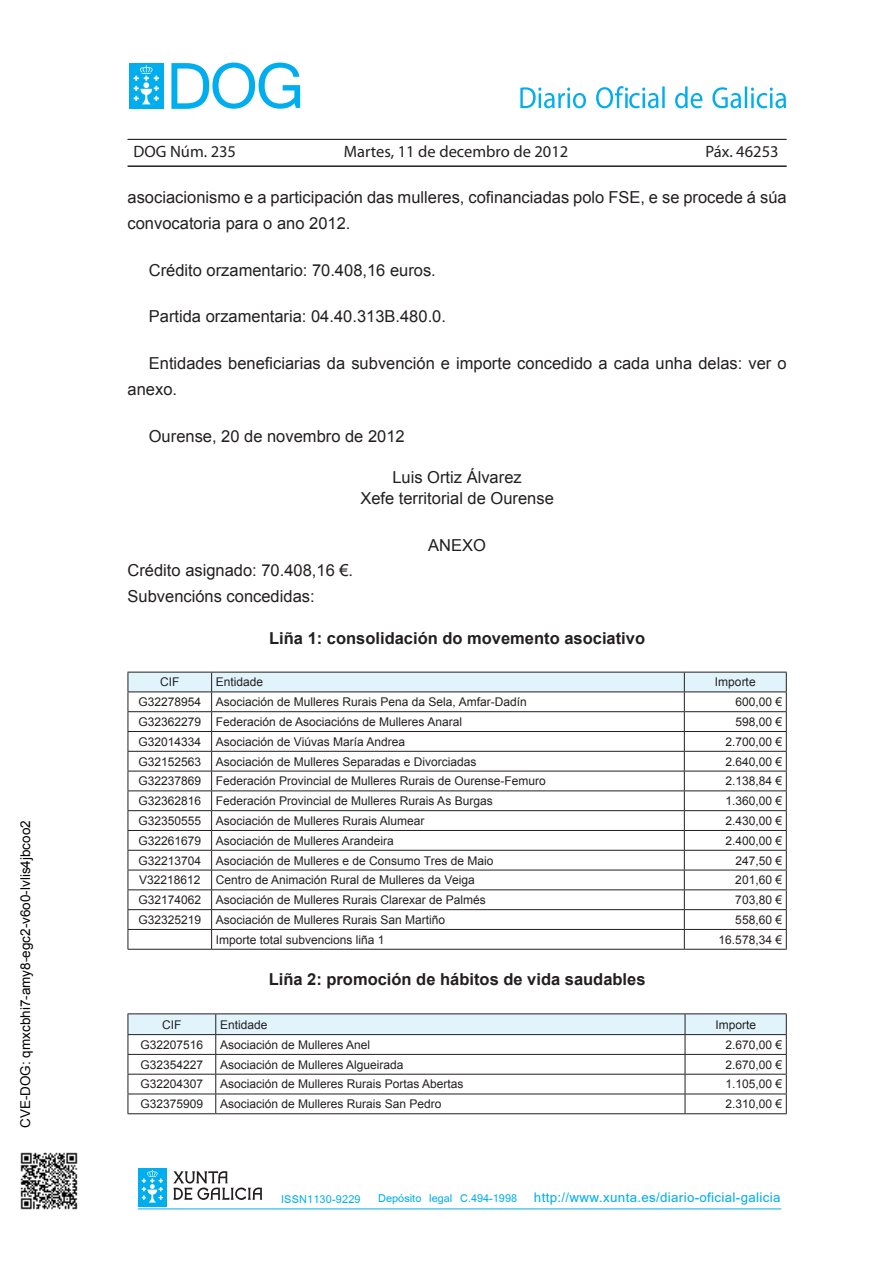
<style>
.page{position:relative;width:893px;height:1263px;background:#fff}
.page>*{position:absolute;margin:0;border:0;box-sizing:border-box;transform-origin:0 0}
.t1{font:21.15px "Kartika";letter-spacing:.015em;color:#00aeef}
.t2{font:16.5px/25.5px "Arial";color:#231f20}
.t3{font:700 16.5px "Arial";color:#231f20}
.t4{font:16.5px "Myriad Pro";color:#231f20}
.t5{font:13.5px "Arial";color:#000}
.t6{font:12px "Arial";color:#231f20}
.s1{font-size:17.25px}
</style>
<div class="page">
<hr style="left:128px;top:139px;width:659px;height:1px;background:#231f20">
<hr style="left:128px;top:165px;width:659px;height:2px;background:#231f20">
<svg style="left:520px;top:86px;width:266px;height:22px"></svg>
<div style="left:129px;top:63px;width:35px;height:46px;background:#00aeef"></div>
<svg style="left:134px;top:65px;width:25px;height:39px"></svg>
<svg style="left:171px;top:63px;width:129px;height:46px"></svg>
<div style="left:138px;top:1168px;width:29px;height:38px;background:#00aeef"></div>
<svg style="left:142px;top:1170px;width:21px;height:32px"></svg>
<svg style="left:173px;top:1171px;width:89px;height:29px"></svg>
<hr style="left:138px;top:1208px;width:643px;height:1px;background:#00aeef">
<svg style="left:128px;top:672px;width:659px;height:277px"></svg>
<hr style="left:128px;top:949px;width:84px;height:1px;background:#231f20">
<hr style="left:212px;top:949px;width:472px;height:1px;background:#231f20">
<hr style="left:684px;top:949px;width:103px;height:1px;background:#231f20">
<hr style="left:128px;top:1013px;width:88px;height:1px;background:#231f20">
<hr style="left:216px;top:1013px;width:469px;height:1px;background:#231f20">
<hr style="left:685px;top:1013px;width:102px;height:1px;background:#231f20">
<svg style="left:128px;top:1014px;width:659px;height:99px"></svg>
<hr style="left:128px;top:1113px;width:88px;height:1px;background:#231f20">
<hr style="left:216px;top:1113px;width:469px;height:1px;background:#231f20">
<hr style="left:685px;top:1113px;width:102px;height:1px;background:#231f20">
<img style="left:20px;top:1152px;width:58px;height:58px">
<p class="t5" style="left:20px;top:1128px;width:309px;rotate:-90deg">CVE-DOG: qmxcbhi7-amy8-egc2-v6o0-lvlis4jbcoo2</p>
<h2 class="t4" style="left:134px;top:141px;width:104px">DOG Núm. 235</h2>
<h2 class="t4" style="left:344px;top:141px;width:226px">Martes, 11 de decembro de 2012</h2>
<h2 class="t4" style="left:705px;top:141px;width:75px">Páx. 46253</h2>
<h2 class="t2" style="left:128px;top:185px;width:661px">asociacionismo e a participación das mulleres, cofinanciadas polo FSE, e se procede á súa convocatoria para o ano 2012.</h2>
<h2 class="t2" style="left:149px;top:257px;width:289px">Crédito orzamentario: 70.408,16 euros.</h2>
<h2 class="t2" style="left:149px;top:304px;width:299px">Partida orzamentaria: 04.40.313B.480.0.</h2>
<h2 class="t2" style="left:128px;top:351px;width:661px;text-indent:21px">Entidades beneficiarias da subvención e importe concedido a cada unha delas: ver o anexo.</h2>
<h2 class="t2" style="left:149px;top:423px;width:257px">Ourense, 20 de novembro de 2012</h2>
<h2 class="t2" style="left:360px;top:467px;width:195px;line-height:20.5px;text-align:center">Luis Ortiz Álvarez<br>Xefe territorial de Ourense</h2>
<h2 class="t2" style="left:428px;top:532px;width:59px">ANEXO</h2>
<h2 class="t2" style="left:128px;top:558px;width:227px">Crédito asignado: 70.408,16 €.<br>Subvencións concedidas:</h2>
<h2 class="t3" style="left:269px;top:627px;width:377px">Liña 1: consolidación do movemento asociativo</h2>
<p class="t6" style="left:160px;top:674px;width:21px">CIF</p>
<p class="t6" style="left:216px;top:674px;width:49px">Entidade</p>
<p class="t6" style="left:715px;top:674px;width:42px">Importe</p>
<p class="t6" style="left:138px;top:694px;width:390px">G32278954 Asociación de Mulleres Rurais Pena da Sela, Amfar-Dadín</p>
<p class="t6" style="left:735px;top:694px;width:48px">600,00 €</p>
<p class="t6" style="left:138px;top:714px;width:325px">G32362279 Federación de Asociacións de Mulleres Anaral</p>
<p class="t6" style="left:735px;top:714px;width:48px">598,00 €</p>
<p class="t6" style="left:138px;top:734px;width:268px">G32014334 Asociación de Viúvas María Andrea</p>
<p class="t6" style="left:725px;top:734px;width:58px">2.700,00 €</p>
<p class="t6" style="left:138px;top:753px;width:340px">G32152563 Asociación de Mulleres Separadas e Divorciadas</p>
<p class="t6" style="left:725px;top:753px;width:58px">2.640,00 €</p>
<p class="t6" style="left:138px;top:773px;width:409px">G32237869 Federación Provincial de Mulleres Rurais de Ourense-Femuro</p>
<p class="t6" style="left:725px;top:773px;width:58px">2.138,84 €</p>
<p class="t6" style="left:138px;top:793px;width:356px">G32362816 Federación Provincial de Mulleres Rurais As Burgas</p>
<p class="t6" style="left:725px;top:793px;width:58px">1.360,00 €</p>
<p class="t6" style="left:138px;top:813px;width:288px">G32350555 Asociación de Mulleres Rurais Alumear</p>
<p class="t6" style="left:725px;top:813px;width:58px">2.430,00 €</p>
<p class="t6" style="left:138px;top:833px;width:257px">G32261679 Asociación de Mulleres Arandeira</p>
<p class="t6" style="left:725px;top:833px;width:58px">2.400,00 €</p>
<p class="t6" style="left:138px;top:852px;width:356px">G32213704 Asociación de Mulleres e de Consumo Tres de Maio</p>
<p class="t6" style="left:735px;top:852px;width:48px">247,50 €</p>
<p class="t6" style="left:139px;top:872px;width:63px">V32218612</p>
<p class="t6" style="left:216px;top:872px;width:260px">Centro de Animación Rural de Mulleres da Veiga</p>
<p class="t6" style="left:735px;top:872px;width:48px">201,60 €</p>
<p class="t6" style="left:138px;top:892px;width:349px">G32174062 Asociación de Mulleres Rurais Clarexar de Palmés</p>
<p class="t6" style="left:735px;top:892px;width:48px">703,80 €</p>
<p class="t6" style="left:138px;top:912px;width:308px">G32325219 Asociación de Mulleres Rurais San Martiño</p>
<p class="t6" style="left:735px;top:912px;width:48px">558,60 €</p>
<p class="t6" style="left:216px;top:931px;width:170px">Importe total subvencions liña 1</p>
<p class="t6" style="left:719px;top:931px;width:65px">16.578,34 €</p>
<h2 class="t3" style="left:269px;top:969px;width:378px">Liña 2: promoción de hábitos de vida saudables</h2>
<p class="t6" style="left:162px;top:1016px;width:21px">CIF</p>
<p class="t6" style="left:220px;top:1016px;width:49px">Entidade</p>
<p class="t6" style="left:715px;top:1016px;width:42px">Importe</p>
<p class="t6" style="left:140px;top:1037px;width:64px">G32207516</p>
<p class="t6" style="left:220px;top:1037px;width:152px">Asociación de Mulleres Anel</p>
<p class="t6" style="left:725px;top:1037px;width:58px">2.670,00 €</p>
<p class="t6" style="left:140px;top:1056px;width:64px">G32354227</p>
<p class="t6" style="left:220px;top:1056px;width:185px">Asociación de Mulleres Algueirada</p>
<p class="t6" style="left:725px;top:1056px;width:58px">2.670,00 €</p>
<p class="t6" style="left:140px;top:1076px;width:64px">G32204307</p>
<p class="t6" style="left:220px;top:1076px;width:245px">Asociación de Mulleres Rurais Portas Abertas</p>
<p class="t6" style="left:725px;top:1076px;width:58px">1.105,00 €</p>
<p class="t6" style="left:140px;top:1096px;width:64px">G32375909</p>
<p class="t6" style="left:220px;top:1096px;width:223px">Asociación de Mulleres Rurais San Pedro</p>
<p class="t6" style="left:725px;top:1096px;width:58px">2.310,00 €</p>
<h1 class="t1" style="left:281px;top:1187px;width:501px"><span class="s1">ISSN1130-9229 Depósito legal C.494-1998</span> http://www.xunta.es/diario-oficial-galicia</h1>
</div>
